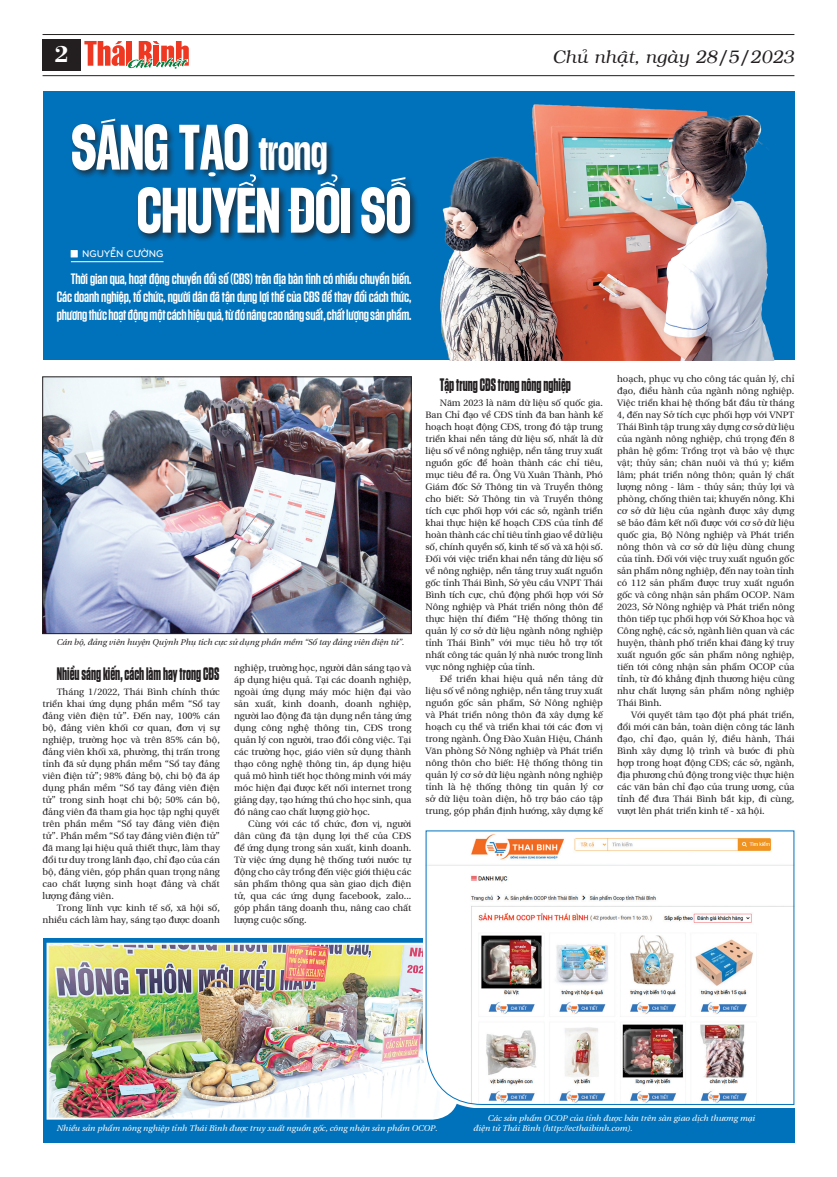
<style>
.page{position:relative;width:837px;height:1177px;background:#fff}
.page>*{position:absolute;margin:0;border:0;box-sizing:border-box;transform-origin:0 0}
.Tit_to_GD{font:66px "SVN Gratelos Display Regular";letter-spacing:-.01em;color:#fff}
.t1{font:24px "VNI Bodon Bold";color:#fff}
.Tit_nho{font:700 18px "SVN Tungsten";color:#231f20;scale:.77 1}
.t2{font:italic 18px "VNI";color:#231f20}
.Sapo{font:600 15px/18px "SVN Tungsten";letter-spacing:-.01em;color:#fff;text-align:justify}
.Ten_tac_gia{font:10px "UTM Bryant LG Bold";color:#fff}
.Body{font:9.5px/12px "BHD utopia Long";color:#231f20;text-align:justify}
.Chu_thich_anh{font:8.5px "BHD Utopia Italic long Italic";color:#fff}
.Chu_thich_anh-2{font:8.5px "BHD Utopia Italic long Italic";color:#231f20}
.s1{font-size:45px}
</style>
<div class="page">
<div style="left:43px;top:91px;width:751px;height:269px;background:#0072bc"></div>
<div style="left:43px;top:938px;width:751px;height:204px;background:#0072bc"></div>
<hr style="left:43px;top:34px;width:751px;height:1px;background:#231f20">
<hr style="left:43px;top:75px;width:751px;height:1px;background:#231f20">
<div style="left:43px;top:39px;width:38px;height:31px;background:#231f20"></div>
<svg style="left:84px;top:41px;width:106px;height:36px"></svg>
<svg style="left:71px;top:250px;width:6px;height:7px"></svg>
<hr style="left:71px;top:261px;width:92px;height:1px;background:#fff">
<div style="left:70px;top:117px;width:349px;height:126px;background:#231f20;opacity:.75"></div>
<img style="left:440px;top:104px;width:335px;height:256px">
<img style="left:45px;top:379px;width:364px;height:252px">
<div style="left:43px;top:377px;width:368px;height:256px;border:1px solid #231f20"></div>
<img style="left:46px;top:942px;width:410px;height:178px">
<img style="left:425px;top:830px;width:369px;height:275px">
<p class="t1" style="left:54px;top:36px;width:16px">2</p>
<p class="t2" style="left:552px;top:43px;width:243px">Chuû nhaät, ngaøy 28/5/2023</p>
<p class="Tit_to_GD" style="left:71px;top:111px;width:258px">SÁNG TẠO <span class="s1">trong</span></p>
<p class="Tit_to_GD" style="left:136px;top:174px;width:276px">CHUYỂN ĐỔI SỐ</p>
<p class="Sapo" style="left:57px;top:269px;width:356px;text-indent:14px">Thời gian qua, hoạt động chuyển đổi số (CĐS) trên địa bàn tỉnh có nhiều chuyển biến.<br>Các doanh nghiệp, tổ chức, người dân đã tận dụng lợi thế của CĐS để thay đổi cách thức, phương thức hoạt động một cách hiệu quả, từ đó nâng cao năng suất, chất lượng sản phẩm.</p>
<p class="Ten_tac_gia" style="left:82px;top:246px;width:83px">NGUYỄN CƯỜNG</p>
<p class="Chu_thich_anh-2" style="left:57px;top:634px;width:349px">Cán bộ, đảng viên huyện Quỳnh Phụ tích cực sử dụng phần mềm “Sổ tay đảng viên điện tử”.</p>
<p class="Tit_nho" style="left:57px;top:661px;width:213px">Nhiều sáng kiến, cách làm hay trong CĐS</p>
<p class="Body" style="left:43px;top:684px;width:179px;text-indent:14px">Tháng 1/2022, Thái Bình chính thức triển khai ứng dụng phần mềm “Sổ tay đảng viên điện tử”. Đến nay, 100% cán bộ, đảng viên khối cơ quan, đơn vị sự nghiệp, trường học và trên 85% cán bộ, đảng viên khối xã, phường, thị trấn trong tỉnh đã sử dụng phần mềm “Sổ tay đảng viên điện tử”; 98% đảng bộ, chi bộ đã áp dụng phần mềm “Sổ tay đảng viên điện tử” trong sinh hoạt chi bộ; 50% cán bộ, đảng viên đã tham gia học tập nghị quyết trên phần mềm “Sổ tay đảng viên điện tử”. Phần mềm “Sổ tay đảng viên điện tử” đã mang lại hiệu quả thiết thực, làm thay đổi tư duy trong lãnh đạo, chỉ đạo của cán bộ, đảng viên, góp phần quan trọng nâng cao chất lượng sinh hoạt đảng và chất lượng đảng viên.</p>
<p class="Body" style="left:43px;top:900px;width:179px;text-align:right">Trong lĩnh vực kinh tế số, xã hội số, nhiều cách làm hay, sáng tạo được doanh</p>
<p class="Body" style="left:234px;top:660px;width:179px">nghiệp, trường học, người dân sáng tạo và áp dụng hiệu quả. Tại các doanh nghiệp, ngoài ứng dụng máy móc hiện đại vào sản xuất, kinh doanh, doanh nghiệp, người lao động đã tận dụng nền tảng ứng dụng công nghệ thông tin, CĐS trong quản lý con người, trao đổi công việc. Tại các trường học, giáo viên sử dụng thành thạo công nghệ thông tin, áp dụng hiệu quả mô hình tiết học thông minh với máy móc hiện đại được kết nối internet trong giảng dạy, tạo hứng thú cho học sinh, qua đó nâng cao chất lượng giờ học.</p>
<p class="Body" style="left:234px;top:816px;width:179px;text-indent:14px">Cùng với các tổ chức, đơn vị, người dân cũng đã tận dụng lợi thế của CĐS để ứng dụng trong sản xuất, kinh doanh.<br>Từ việc ứng dụng hệ thống tưới nước tự động cho cây trồng đến việc giới thiệu các sản phẩm thông qua sàn giao dịch điện tử, qua các ứng dụng facebook, zalo... góp phần tăng doanh thu, nâng cao chất lượng cuộc sống.</p>
<p class="Tit_nho" style="left:439px;top:373px;width:172px">Tập trung CĐS trong nông nghiệp</p>
<p class="Body" style="left:425px;top:396px;width:179px;text-indent:14px">Năm 2023 là năm dữ liệu số quốc gia.<br>Ban Chỉ đạo về CĐS tỉnh đã ban hành kế hoạch hoạt động CĐS, trong đó tập trung triển khai nền tảng dữ liệu số, nhất là dữ liệu số về nông nghiệp, nền tảng truy xuất nguồn gốc để hoàn thành các chỉ tiêu, mục tiêu đề ra. Ông Vũ Xuân Thành, Phó Giám đốc Sở Thông tin và Truyền thông cho biết: Sở Thông tin và Truyền thông tích cực phối hợp với các sở, ngành triển khai thực hiện kế hoạch CĐS của tỉnh để hoàn thành các chỉ tiêu tỉnh giao về dữ liệu số, chính quyền số, kinh tế số và xã hội số.<br>Đối với việc triển khai nền tảng dữ liệu số về nông nghiệp, nền tảng truy xuất nguồn gốc tỉnh Thái Bình, Sở yêu cầu VNPT Thái Bình tích cực, chủ động phối hợp với Sở Nông nghiệp và Phát triển nông thôn để thực hiện thí điểm “Hệ thống thông tin quản lý cơ sở dữ liệu ngành nông nghiệp tỉnh Thái Bình” với mục tiêu hỗ trợ tốt nhất công tác quản lý nhà nước trong lĩnh vực nông nghiệp của tỉnh.</p>
<p class="Body" style="left:425px;top:672px;width:179px;text-indent:14px">Để triển khai hiệu quả nền tảng dữ liệu số về nông nghiệp, nền tảng truy xuất nguồn gốc sản phẩm, Sở Nông nghiệp và Phát triển nông thôn đã xây dựng kế hoạch cụ thể và triển khai tới các đơn vị trong ngành. Ông Đào Xuân Hiệu, Chánh Văn phòng Sở Nông nghiệp và Phát triển nông thôn cho biết: Hệ thống thông tin quản lý cơ sở dữ liệu ngành nông nghiệp tỉnh là hệ thống thông tin quản lý cơ sở dữ liệu toàn diện, hỗ trợ báo cáo tập trung, góp phần định hướng, xây dựng kế</p>
<p class="Body" style="left:617px;top:372px;width:179px">hoạch, phục vụ cho công tác quản lý, chỉ đạo, điều hành của ngành nông nghiệp.<br>Việc triển khai hệ thống bắt đầu từ tháng 4, đến nay Sở tích cực phối hợp với VNPT Thái Bình tập trung xây dựng cơ sở dữ liệu của ngành nông nghiệp, chú trọng đến 8 phân hệ gồm: Trồng trọt và bảo vệ thực vật; thủy sản; chăn nuôi và thú y; kiểm lâm; phát triển nông thôn; quản lý chất lượng nông - lâm - thủy sản; thủy lợi và phòng, chống thiên tai; khuyến nông. Khi cơ sở dữ liệu của ngành được xây dựng sẽ bảo đảm kết nối được với cơ sở dữ liệu quốc gia, Bộ Nông nghiệp và Phát triển nông thôn và cơ sở dữ liệu dùng chung của tỉnh. Đối với việc truy xuất nguồn gốc sản phẩm nông nghiệp, đến nay toàn tỉnh có 112 sản phẩm được truy xuất nguồn gốc và công nhận sản phẩm OCOP. Năm 2023, Sở Nông nghiệp và Phát triển nông thôn tiếp tục phối hợp với Sở Khoa học và Công nghệ, các sở, ngành liên quan và các huyện, thành phố triển khai đăng ký truy xuất nguồn gốc sản phẩm nông nghiệp, tiến tới công nhận sản phẩm OCOP của tỉnh, từ đó khẳng định thương hiệu cũng như chất lượng sản phẩm nông nghiệp Thái Bình.</p>
<p class="Body" style="left:617px;top:708px;width:179px;text-indent:14px">Với quyết tâm tạo đột phá phát triển, đổi mới căn bản, toàn diện công tác lãnh đạo, chỉ đạo, quản lý, điều hành, Thái Bình xây dựng lộ trình và bước đi phù hợp trong hoạt động CĐS; các sở, ngành, địa phương chủ động trong việc thực hiện các văn bản chỉ đạo của trung ương, của tỉnh để đưa Thái Bình bắt kịp, đi cùng, vượt lên phát triển kinh tế - xã hội.</p>
<p class="Chu_thich_anh" style="left:487px;top:1110px;width:269px">Các sản phẩm OCOP của tỉnh được bán trên sàn giao dịch thương mạ i</p>
<p class="Chu_thich_anh" style="left:57px;top:1120px;width:382px">Nhiều sản phẩm nông nghiệp tỉnh Thái Bình được truy xuất nguồn gốc, công nhận sản phẩm OCOP.</p>
<p class="Chu_thich_anh" style="left:473px;top:1120px;width:161px">điện tử Thái Bình (http://ecthaibinh.com).</p>
</div>
